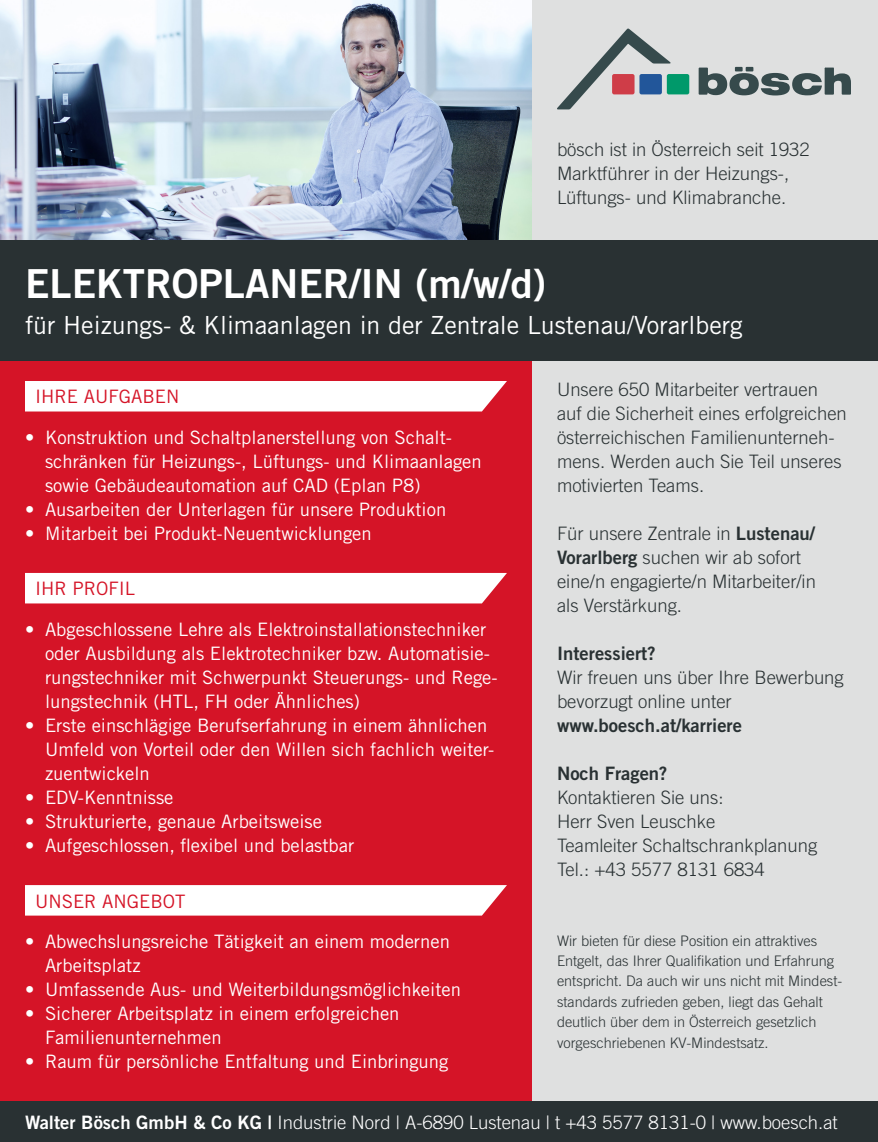
<style>
.page{position:relative;width:878px;height:1142px;background:#fff}
.page>*{position:absolute;margin:0;border:0;box-sizing:border-box;transform-origin:0 0}
.t1{font:40px "Trade Gothic Bold Two";color:#fff}
.t2{font:25px "Trade Gothic";color:#fff}
.t3{font:18.5px/24px "Trade Gothic";color:#fff}
.t4{font:300 18.5px/24px "Trade Gothic";color:#293133}
.t5{font:300 18.5px "Trade Gothic";color:#fff}
.t6{font:18.5px "Trade Gothic Bold Two";color:#293133}
.t7{font:18.5px "Trade Gothic";color:#d51427}
.t8{font:300 14.5px/20.4px "Trade Gothic";color:#293133}
.s1{font-family:"Trade Gothic Bold Two";font-weight:400}
</style>
<div class="page">
<div style="left:532px;top:0;width:346px;height:1142px;background:#dfe0e0"></div>
<div style="left:0;top:250px;width:532px;height:892px;background:#d51427"></div>
<img style="left:0;top:0;width:532px;height:240px">
<div style="left:0;top:240px;width:878px;height:121px;background:#293133"></div>
<div style="left:25px;top:381px;width:482px;height:31px;background:#fff"></div>
<div style="left:25px;top:573px;width:482px;height:30px;background:#fff"></div>
<svg style="left:25px;top:885px;width:482px;height:31px"></svg>
<svg style="left:557px;top:29px;width:114px;height:80px"></svg>
<div style="left:612px;top:74px;width:23px;height:20px;background:#cf3d48;border-radius:2px"></div>
<div style="left:639px;top:74px;width:23px;height:20px;background:#22569a;border-radius:2px"></div>
<div style="left:667px;top:74px;width:22px;height:20px;background:#00996a;border-radius:2px"></div>
<svg style="left:699px;top:67px;width:152px;height:28px"></svg>
<div style="left:0;top:1101px;width:878px;height:41px;background:#293133"></div>
<p class="t4" style="left:557px;top:137px;width:254px">bösch ist in Österreich seit 1932<br>Marktführer in der Heizungs-,<br>Lüftungs- und Klimabranche.</p>
<p class="t1" style="left:25px;top:259px;width:523px">ELEKTROPLANER/IN (m/w/d)</p>
<p class="t2" style="left:25px;top:310px;width:719px">für Heizungs- &amp; Klimaanlagen in der Zentrale Lustenau/Vorarlberg</p>
<p class="t7" style="left:35px;top:386px;width:146px">IHRE AUFGABEN</p>
<p class="t3" style="left:45px;top:425px;width:438px;text-indent:-20px">• Konstruktion und Schaltplanerstellung von Schalt&shy;schränken für Heizungs-, Lüftungs- und Klimaanlagen sowie Gebäudeautomation auf CAD (Eplan P8)</p>
<p class="t3" style="left:25px;top:497px;width:423px">• Ausarbeiten der Unterlagen für unsere Produktion</p>
<p class="t3" style="left:25px;top:521px;width:348px">• Mitarbeit bei Produkt-Neuentwicklungen</p>
<p class="t7" style="left:35px;top:578px;width:102px">IHR PROFIL</p>
<p class="t3" style="left:45px;top:617px;width:454px;text-indent:-20px">• Abgeschlossene Lehre als Elektroinstallationstechniker oder Ausbildung als Elektrotechniker bzw. Automatisie&shy;rungstechniker mit Schwerpunkt Steuerungs- und Rege&shy;lungstechnik (HTL, FH oder Ähnliches)</p>
<p class="t3" style="left:45px;top:713px;width:451px;text-indent:-20px">• Erste einschlägige Berufserfahrung in einem ähnlichen<br>Umfeld von Vorteil oder den Willen sich fachlich weiter&shy;zuentwickeln</p>
<p class="t3" style="left:25px;top:785px;width:150px">• EDV-Kenntnisse</p>
<p class="t3" style="left:25px;top:809px;width:298px">• Strukturierte, genaue Arbeitsweise</p>
<p class="t3" style="left:25px;top:833px;width:331px">• Aufgeschlossen, flexibel und belastbar</p>
<p class="t7" style="left:35px;top:890px;width:152px">UNSER ANGEBOT</p>
<p class="t3" style="left:45px;top:929px;width:406px;text-indent:-20px">• Abwechslungsreiche Tätigkeit an einem modernen<br>Arbeitsplatz</p>
<p class="t3" style="left:25px;top:977px;width:438px">• Umfassende Aus- und Weiterbildungsmöglichkeiten</p>
<p class="t3" style="left:45px;top:1001px;width:356px;text-indent:-20px">• Sicherer Arbeitsplatz in einem erfolgreichen<br>Familienunternehmen</p>
<p class="t3" style="left:25px;top:1049px;width:425px">• Raum für persönliche Entfaltung und Einbringung</p>
<p class="t4" style="left:557px;top:377px;width:291px">Unsere 650 Mitarbeiter vertrauen auf die Sicherheit eines erfolgreichen österreichischen Familienunterneh&shy;mens. Werden auch Sie Teil unseres motivierten Teams.</p>
<p class="t4" style="left:557px;top:521px;width:261px">Für unsere Zentrale in <span class="s1">Lustenau/<br>Vorarlberg</span> suchen wir ab sofort eine/n engagierte/n Mitarbeiter/in als Verstärkung.</p>
<p class="t6" style="left:557px;top:642px;width:100px">Interessiert?</p>
<p class="t4" style="left:557px;top:665px;width:288px">Wir freuen uns über Ihre Bewerbung bevorzugt online unter</p>
<p class="t6" style="left:557px;top:714px;width:186px">www.boesch.at/karriere</p>
<p class="t4" style="left:557px;top:761px;width:262px"><span class="s1">Noch Fragen?<br></span>Kontaktieren Sie uns:<br>Herr Sven Leuschke<br>Teamleiter Schaltschrankplanung</p>
<p class="t4" style="left:557px;top:857px;width:209px">Tel.: +43 5577 8131 6834</p>
<p class="t8" style="left:557px;top:930px;width:279px">Wir bieten für diese Position ein attraktives<br>Entgelt, das Ihrer Qualifikation und Erfahrung</p>
<p class="t8" style="left:557px;top:971px;width:287px">entspricht. Da auch wir uns nicht mit Mindest&shy;standards zufrieden geben, liegt das Gehalt</p>
<p class="t8" style="left:557px;top:1012px;width:261px">deutlich über dem in Österreich gesetzlich vorgeschriebenen KV-Mindestsatz.</p>
<p class="t5" style="left:25px;top:1111px;width:814px"><span class="s1">Walter Bösch GmbH &amp; Co KG |</span> Industrie Nord | A-6890 Lustenau | t +43 5577 8131-0 | www.boesch.at</p>
</div>
